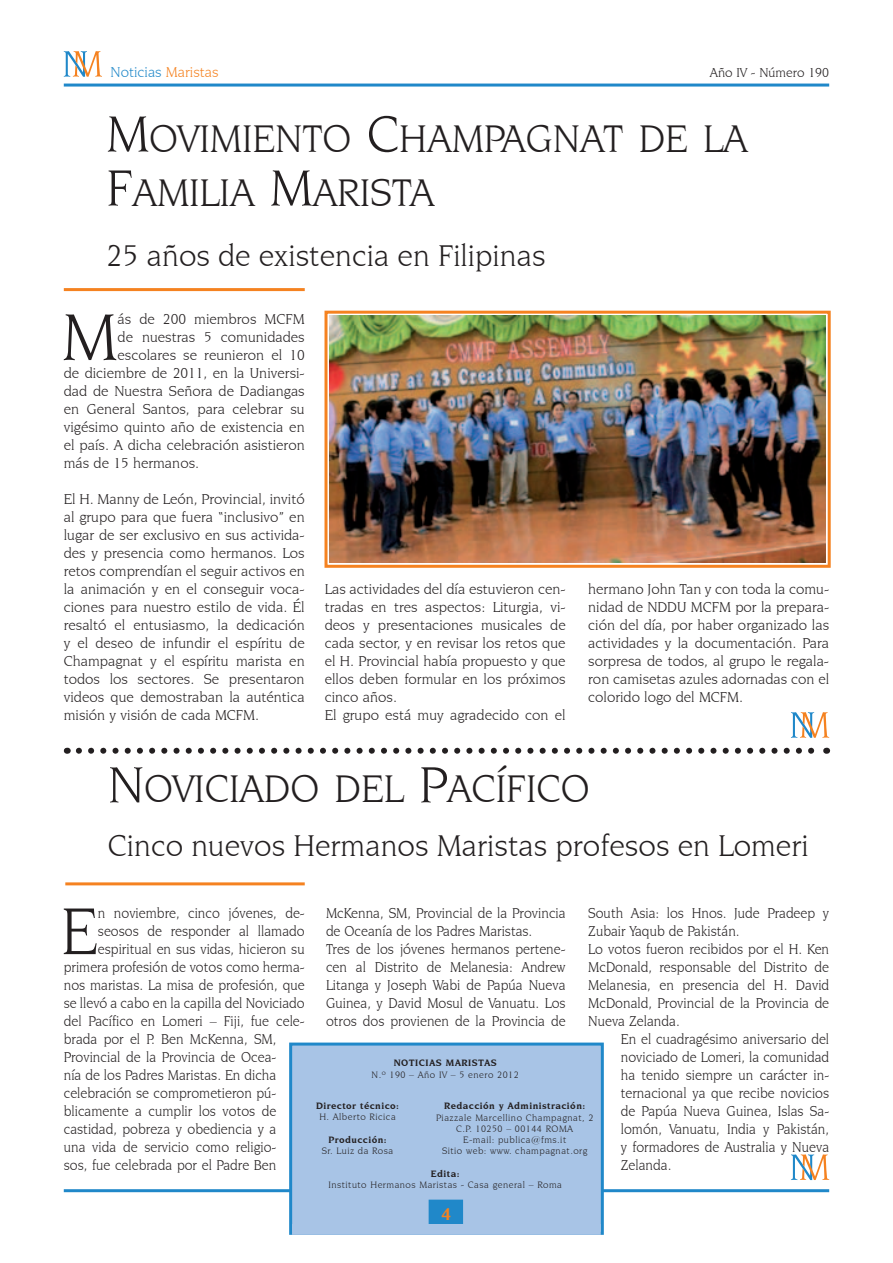
<style>
.page{position:relative;width:893px;height:1263px;background:#fff}
.page>*{position:absolute;margin:0;border:0;box-sizing:border-box;transform-origin:0 0}
.t1{font:70.2px "Novarese IT Cby BT";color:#231f20;scale:.94 1}
.t2{font:70.2px "Novarese IT Cby BT";color:#231f20}
.t3{font:40.5px/54px "Novarese IT Cby BT";color:#231f20}
.t4{font:31.5px "Novarese IT Cby BT";color:#231f20}
.t5{font:700 18px "Novarese IT Cby BT";color:#f58220}
.t6{font:15px/18px "Novarese IT Cby BT";color:#231f20;scale:.94 1}
.t7{font:15px/18px "Novarese IT Cby BT";color:#231f20;text-align:justify}
.t8{font:15px "Novarese IT Cby BT";color:#2088c9}
.t9{font:13.5px "Novarese IT Cby BT";color:#231f20}
.t10{font:9.75px/11.2px "Novarese IT Cby BT";letter-spacing:.05em;color:#231f20;text-align:center}
.t11{font:700 9.75px "Novarese IT Cby BT";letter-spacing:.05em;color:#231f20}
.s1{color:#f58220}
.s2{font-size:54px}
</style>
<div class="page">
<hr style="left:64px;top:1189px;width:765px;height:3px;background:#2088c9">
<div style="left:289px;top:1042px;width:315px;height:193px;background:#a8c4e6;border:3px solid #2088c9"></div>
<hr style="left:64px;top:84px;width:765px;height:3px;background:#2088c9">
<svg style="left:64px;top:51px;width:38px;height:26px"></svg>
<svg style="left:791px;top:1154px;width:38px;height:26px"></svg>
<hr style="left:64px;top:288px;width:241px;height:3px;background:#f58220">
<div style="left:429px;top:1199px;width:34px;height:25px;background:#2088c9"></div>
<div style="left:292px;top:1224px;width:309px;height:11px;background:#a8c4e6;border:2px solid #a8c4e6"></div>
<img style="left:329px;top:315px;width:497px;height:247px">
<div style="left:324px;top:311px;width:507px;height:257px;border:3px solid #f58220"></div>
<svg style="left:79px;top:748px;width:736px;height:6px"></svg>
<svg style="left:791px;top:712px;width:38px;height:26px"></svg>
<hr style="left:65px;top:882px;width:240px;height:3px;background:#f58220">
<p class="t8" style="left:111px;top:63px;width:110px">Noticias <span class="s1">Maristas</span></p>
<p class="t9" style="left:710px;top:64px;width:121px">Año IV - Número 190</p>
<h2 class="t3" style="left:106px;top:111px;width:643px"><span class="s2">M</span>OVIMIENTO <span class="s2">C</span>HAMPAGNAT DE LA<br><span class="s2">F</span>AMILIA <span class="s2">M</span>ARISTA</h2>
<h3 class="t4" style="left:106px;top:237px;width:441px">25 años de existencia en Filipinas</h3>
<h1 class="t2" style="left:62px;top:295px;width:57px">M</h1>
<p class="t7" style="left:118px;top:310px;width:189px">ás de 200 miembros MCFM</p>
<p class="t7" style="left:118px;top:328px;width:189px">de nuestras 5 comunidades</p>
<p class="t7" style="left:118px;top:346px;width:189px">escolares se reunieron el 10</p>
<p class="t7" style="left:64px;top:364px;width:242px">de diciembre de 2011, en la Universi-</p>
<p class="t7" style="left:64px;top:382px;width:242px">dad de Nuestra Señora de Dadiangas</p>
<p class="t7" style="left:64px;top:400px;width:242px">en General Santos, para celebrar su</p>
<p class="t7" style="left:64px;top:418px;width:242px">vigésimo quinto año de existencia en</p>
<p class="t7" style="left:64px;top:436px;width:242px">el país. A dicha celebración asistieron</p>
<p class="t7" style="left:64px;top:454px;width:137px">más de 15 hermanos.</p>
<p class="t7" style="left:64px;top:490px;width:242px">El H. Manny de León, Provincial, invitó al grupo para que fuera “inclusivo” en lugar de ser exclusivo en sus activida&shy;des y presencia como hermanos. Los retos comprendían el seguir activos en la animación y en el conseguir voca&shy;ciones para nuestro estilo de vida. Él resaltó el entusiasmo, la dedicación y el deseo de infundir el espíritu de Champagnat y el espíritu marista en todos los sectores. Se presentaron videos que demostraban la auténtica misión y visión de cada MCFM.</p>
<p class="t7" style="left:325px;top:580px;width:242px;text-align:left">Las actividades del día estuvieron cen&shy;tradas en tres aspectos: Liturgia, vi&shy;deos y presentaciones musicales de cada sector, y en revisar los retos que el H. Provincial había propuesto y que ellos deben formular en los próximos cinco años.<br>El grupo está muy agradecido con el</p>
<p class="t7" style="left:588px;top:580px;width:242px">hermano John Tan y con toda la comu&shy;nidad de NDDU MCFM por la prepara&shy;ción del día, por haber organizado las actividades y la documentación. Para sorpresa de todos, al grupo le regala&shy;ron camisetas azules adornadas con el colorido logo del MCFM.</p>
<h2 class="t3" style="left:108px;top:761px;width:483px"><span class="s2">N</span>OVICIADO DEL <span class="s2">P</span>ACÍFICO</h2>
<h3 class="t4" style="left:108px;top:827px;width:702px">Cinco nuevos Hermanos Maristas profesos en Lomeri</h3>
<h1 class="t1" style="left:61px;top:889px;width:41px">E</h1>
<p class="t6" style="left:98px;top:904px;width:222px">n noviembre, cinco jóvenes, de-</p>
<p class="t6" style="left:98px;top:922px;width:221px">seosos de responder al llamado</p>
<p class="t6" style="left:98px;top:940px;width:221px">espiritual en sus vidas, hicieron su</p>
<p class="t6" style="left:64px;top:958px;width:258px">primera profesión de votos como herma-</p>
<p class="t6" style="left:64px;top:976px;width:258px">nos maristas. La misa de profesión, que</p>
<p class="t6" style="left:64px;top:994px;width:258px">se llevó a cabo en la capilla del Noviciado</p>
<p class="t6" style="left:64px;top:1012px;width:258px">del Pacífico en Lomeri – Fiji, fue cele-</p>
<p class="t6" style="left:64px;top:1030px;width:228px">brada por el P. Ben McKenna, SM,</p>
<p class="t6" style="left:64px;top:1048px;width:228px">Provincial de la Provincia de Ocea-</p>
<p class="t6" style="left:64px;top:1066px;width:228px">nía de los Padres Maristas. En dicha</p>
<p class="t6" style="left:64px;top:1084px;width:228px">celebración se comprometieron pú-</p>
<p class="t6" style="left:64px;top:1102px;width:228px">blicamente a cumplir los votos de</p>
<p class="t6" style="left:64px;top:1120px;width:228px">castidad, pobreza y obediencia y a</p>
<p class="t6" style="left:64px;top:1138px;width:228px">una vida de servicio como religio-</p>
<p class="t6" style="left:64px;top:1156px;width:228px">sos, fue celebrada por el Padre Ben</p>
<p class="t6" style="left:326px;top:904px;width:256px">McKenna, SM, Provincial de la Provincia de Oceanía de los Padres Maristas.<br>Tres de los jóvenes hermanos pertene&shy;cen al Distrito de Melanesia: Andrew Litanga y Joseph Wabi de Papúa Nueva Guinea, y David Mosul de Vanuatu. Los otros dos provienen de la Provincia de</p>
<p class="t6" style="left:588px;top:904px;width:258px">South Asia: los Hnos. Jude Pradeep y<br>Zubair Yaqub de Pakistán.<br>Lo votos fueron recibidos por el H. Ken<br>McDonald, responsable del Distrito de<br>Melanesia, en presencia del H. David<br>McDonald, Provincial de la Provincia de<br>Nueva Zelanda.</p>
<p class="t6" style="left:621px;top:1030px;width:223px;text-align:justify">En el cuadragésimo aniversario del noviciado de Lomeri, la comunidad ha tenido siempre un carácter in&shy;ternacional ya que recibe novicios de Papúa Nueva Guinea, Islas Sa&shy;lomón, Vanuatu, India y Pakistán, y formadores de Australia y Nueva Zelanda.</p>
<p class="t11" style="left:394px;top:1057px;width:104px">noticiaS MARISTAS</p>
<p class="t10" style="left:372px;top:1068px;width:149px">N.º 190 – Año IV – 5 enero 2012</p>
<p class="t11" style="left:316px;top:1100px;width:85px">Director técnico:</p>
<p class="t10" style="left:319px;top:1111px;width:78px">H. Alberto Ricica</p>
<p class="t11" style="left:328px;top:1134px;width:60px">Producción:</p>
<p class="t10" style="left:322px;top:1145px;width:73px">Sr. Luiz da Rosa</p>
<p class="t11" style="left:444px;top:1100px;width:143px">Redacción y Administración:</p>
<p class="t10" style="left:436px;top:1111px;width:159px">Piazzale Marcellino Champagnat, 2<br>C.P. 10250 – 00144 ROMA<br>E-mail: publica@fms.it<br>Sitio web: www. champagnat.org</p>
<p class="t11" style="left:431px;top:1167px;width:30px">Edita:</p>
<p class="t10" style="left:328px;top:1179px;width:235px">Instituto Hermanos Maristas - Casa general – Roma</p>
<p class="t5" style="left:441px;top:1203px;width:12px">4</p>
</div>
